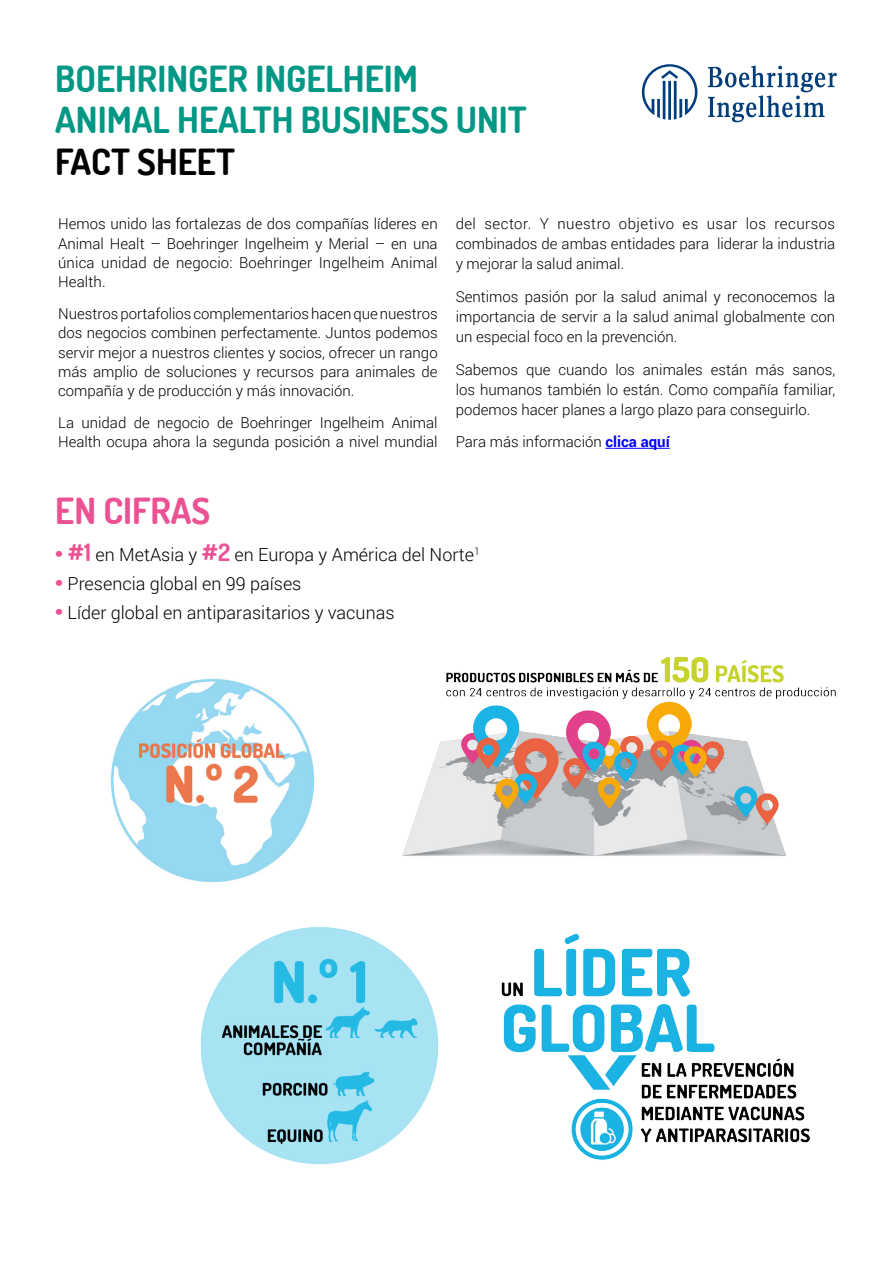
<style>
.page{position:relative;width:893px;height:1263px;background:#fff}
.page>*{position:absolute;margin:0;border:0;box-sizing:border-box;transform-origin:0 0}
.t1{font:58.5px "BI Logo";color:#003d7c}
.t2{font:700 36px/41.4px "Dosis";color:#009784}
.t3{font:700 36px "Dosis";color:#000}
.t4{font:700 36px "Dosis";color:#ea5293}
.t5{font:300 18px "Roboto";color:#000}
.t6{font:300 15px/19.2px "Roboto";color:#000;text-align:justify}
.s1{font-weight:700;color:#00f}
.s2{font-family:"Dosis";font-weight:700;font-size:24px;color:#ea5293}
</style>
<div class="page">
<img style="left:402px;top:657px;width:434px;height:199px">
<hr style="left:605px;top:448px;width:65px;height:1px;background:#00f">
<img style="left:110px;top:678px;width:205px;height:205px">
<img style="left:200px;top:927px;width:239px;height:238px">
<img style="left:501px;top:933px;width:309px;height:227px">
<h2 class="t2" style="left:55px;top:57px;width:473px">BOEHRINGER INGELHEIM<br>ANIMAL HEALTH BUSINESS UNIT</h2>
<h2 class="t3" style="left:55px;top:138px;width:181px">FACT SHEET</h2>
<h1 class="t1" style="left:642px;top:65px;width:196px">abcd</h1>
<p class="t6" style="left:58px;top:214px;width:381px">Hemos unido las fortalezas de dos compañías líderes en Animal Healt – Boehringer Ingelheim y Merial – en una única unidad de negocio: Boehringer Ingelheim Animal Health.</p>
<p class="t6" style="left:58px;top:304px;width:381px">Nuestros portafolios complementarios hacen que nuestros dos negocios combinen perfectamente. Juntos podemos servir mejor a nuestros clientes y socios, ofrecer un rango más amplio de soluciones y recursos para animales de compañía y de producción y más innovación.</p>
<p class="t6" style="left:58px;top:413px;width:381px">La unidad de negocio de Boehringer Ingelheim Animal<br>Health ocupa ahora la segunda posición a nivel mundial</p>
<p class="t6" style="left:456px;top:214px;width:381px;line-height:20px">del sector. Y nuestro objetivo es usar los recursos combinados de ambas entidades para liderar la industria y mejorar la salud animal.</p>
<p class="t6" style="left:456px;top:286px;width:381px;line-height:20px">Sentimos pasión por la salud animal y reconocemos la importancia de servir a la salud animal globalmente con un especial foco en la prevención.</p>
<p class="t6" style="left:456px;top:359px;width:381px;line-height:20px">Sabemos que cuando los animales están más sanos, los humanos también lo están. Como compañía familiar, podemos hacer planes a largo plazo para conseguirlo.</p>
<p class="t6" style="left:456px;top:432px;width:216px">Para más información <span class="s1">clica aquí</span></p>
<h2 class="t4" style="left:55px;top:488px;width:157px">EN CIFRAS</h2>
<p class="t5" style="left:55px;top:543px;width:426px"><span class="s2">• #1</span> en MetAsia y <span class="s2">#2</span> en Europa y América del Norte<sup>1</sup></p>
<p class="t5" style="left:55px;top:571px;width:248px"><span class="s2">•</span> Presencia global en 99 países</p>
<p class="t5" style="left:55px;top:600px;width:341px"><span class="s2">•</span> Líder global en antiparasitarios y vacunas</p>
</div>
